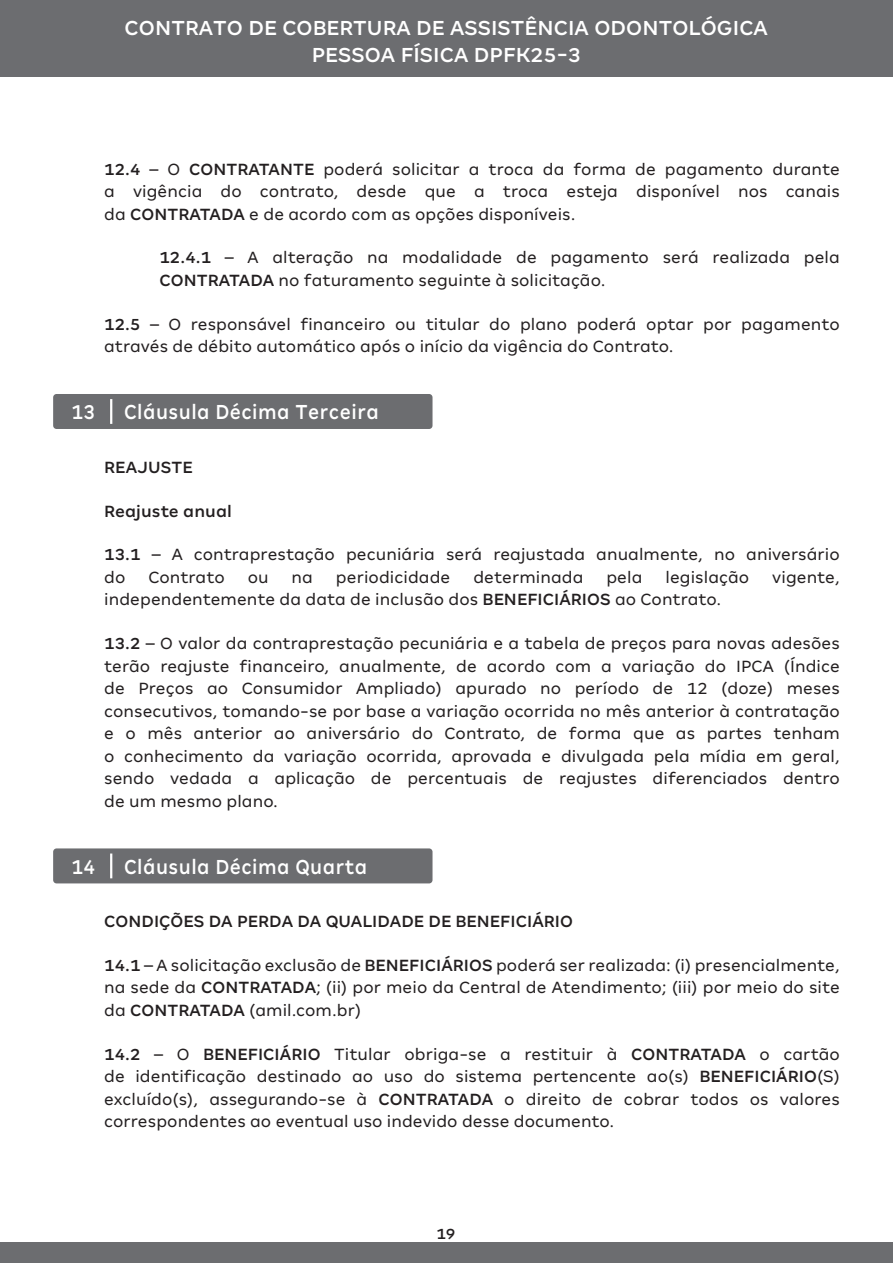
<style>
.page{position:relative;width:893px;height:1263px;background:#fff}
.page>*{position:absolute;margin:0;border:0;box-sizing:border-box;transform-origin:0 0}
.t1{font:500 22.5px/27px "Amil Typeface";letter-spacing:.005em;color:#fff;text-align:center}
.t2{font:500 22.5px "Amil Typeface";letter-spacing:.025em;color:#fff;scale:.9 1}
.t3{font:500 22.5px "Amil Typeface";letter-spacing:.005em;color:#fff;scale:.9 1}
.t4{font:18px/22.5px "Amil Typeface";letter-spacing:.005em;color:#231f20;text-align:justify}
.t5{font:500 18px "Amil Typeface";letter-spacing:.005em;color:#231f20}
.t6{font:500 16.5px "Amil Typeface";color:#231f20}
.s1{font-weight:500}
</style>
<div class="page">
<div style="left:0;top:1243px;width:893px;height:20px;background:#6c6d70"></div>
<div style="left:0;top:0;width:893px;height:76px;background:#6c6d70"></div>
<div style="left:53px;top:394px;width:379px;height:35px;background:#6c6d70;border-radius:3px"></div>
<hr style="left:110px;top:399px;width:2px;height:25px;background:#fff">
<div style="left:53px;top:848px;width:379px;height:35px;background:#6c6d70;border-radius:3px"></div>
<hr style="left:110px;top:853px;width:2px;height:25px;background:#fff">
<p class="t1" style="left:125px;top:14px;width:645px">CONTRATO DE COBERTURA DE ASSISTÊNCIA ODONTOLÓGICA<br>PESSOA FÍSICA DPFK25-3</p>
<p class="t4" style="left:104px;top:157px;width:737px"><span class="s1">12.4</span> – O <span class="s1">CONTRATANTE</span> poderá solicitar a troca da forma de pagamento durante a vigência do contrato, desde que a troca esteja disponível nos canais da <span class="s1">CONTRATADA</span> e de acordo com as opções disponíveis.</p>
<p class="t4" style="left:159px;top:246px;width:682px"><span class="s1">12.4.1</span> – A alteração na modalidade de pagamento será realizada pela<br><span class="s1">CONTRATADA</span> no faturamento seguinte à solicitação.</p>
<p class="t4" style="left:104px;top:312px;width:737px"><span class="s1">12.5</span> – O responsável financeiro ou titular do plano poderá optar por pagamento através de débito automático após o início da vigência do Contrato.</p>
<p class="t3" style="left:71px;top:399px;width:28px">13</p>
<p class="t2" style="left:124px;top:399px;width:285px">Cláusula Décima Terceira</p>
<p class="t5" style="left:104px;top:456px;width:90px">REAJUSTE</p>
<p class="t5" style="left:104px;top:500px;width:129px">Reajuste anual</p>
<p class="t4" style="left:104px;top:543px;width:737px"><span class="s1">13.1</span> – A contraprestação pecuniária será reajustada anualmente, no aniversário do</p>
<p class="t4" style="left:148px;top:566px;width:78px">Contrato</p>
<p class="t4" style="left:248px;top:566px;width:22px">ou</p>
<p class="t4" style="left:292px;top:566px;width:23px">na</p>
<p class="t4" style="left:336px;top:566px;width:116px">periodicidade</p>
<p class="t4" style="left:473px;top:566px;width:112px">determinada</p>
<p class="t4" style="left:606px;top:566px;width:38px">pela</p>
<p class="t4" style="left:665px;top:566px;width:85px">legislação</p>
<p class="t4" style="left:772px;top:566px;width:69px">vigente,</p>
<p class="t4" style="left:104px;top:588px;width:619px">independentemente da data de inclusão dos <span class="s1">BENEFICIÁRIOS</span> ao Contrato.</p>
<p class="t4" style="left:104px;top:632px;width:737px"><span class="s1">13.2</span> – O valor da contraprestação pecuniária e a tabela de preços para novas adesões terão reajuste financeiro, anualmente, de acordo com a variação do IPCA (Índice de Preços ao Consumidor Ampliado) apurado no período de 12 (doze) meses consecutivos, tomando-se por base a variação ocorrida no mês anterior à contratação e o mês anterior ao aniversário do Contrato, de forma que as partes tenham o conhecimento da variação ocorrida, aprovada e divulgada pela mídia em geral, sendo vedada a aplicação de percentuais de reajustes diferenciados dentro de um mesmo plano.</p>
<p class="t3" style="left:71px;top:853px;width:28px">14</p>
<p class="t2" style="left:124px;top:853px;width:272px">Cláusula Décima Quarta</p>
<p class="t5" style="left:104px;top:911px;width:470px">CONDIÇÕES DA PERDA DA QUALIDADE DE BENEFICIÁRIO</p>
<p class="t4" style="left:104px;top:954px;width:737px"><span class="s1">14.1</span> – A solicitação exclusão de <span class="s1">BENEFICIÁRIOS</span> poderá ser realizada: (i) presencialmente, na sede da <span class="s1">CONTRATADA</span>; (ii) por meio da Central de Atendimento; (iii) por meio do site da <span class="s1">CONTRATADA</span> (amil.com.br)</p>
<p class="t4" style="left:104px;top:1042px;width:737px"><span class="s1">14.2</span> – O <span class="s1">BENEFICIÁRIO</span> Titular obriga-se a restituir à <span class="s1">CONTRATADA</span> o cartão de identificação destinado ao uso do sistema pertencente ao(s) <span class="s1">BENEFICIÁRIO</span>(S) excluído(s), assegurando-se à <span class="s1">CONTRATADA</span> o direito de cobrar todos os valores correspondentes ao eventual uso indevido desse documento.</p>
<p class="t6" style="left:436px;top:1224px;width:21px">19</p>
</div>
